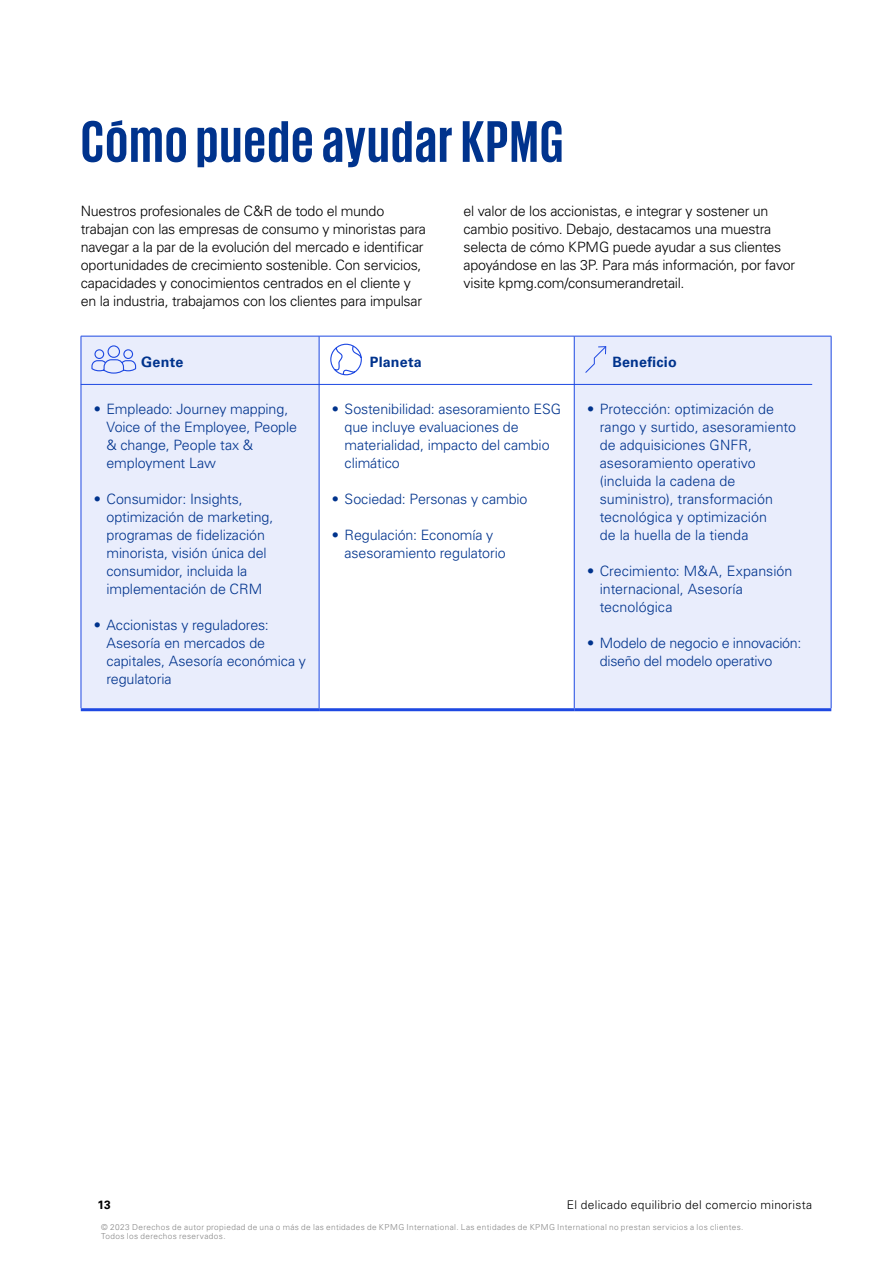
<style>
.page{position:relative;width:893px;height:1263px;background:#fff}
.page>*{position:absolute;margin:0;border:0;box-sizing:border-box;transform-origin:0 0}
.t1{font:700 60px "KPMG";letter-spacing:.025em;color:#00338d}
.t2{font:300 14.25px/18px "Univers LT Std";letter-spacing:-.005em;color:#00338d}
.t3{font:300 14.25px/18px "Univers LT Std";letter-spacing:-.02em;color:#000}
.t4{font:700 14.25px "Univers LT Std";letter-spacing:.015em;color:#00338d}
.t5{font:300 12px "Univers LT Std";letter-spacing:.025em;color:#000}
.t6{font:700 12px "Univers LT Std";color:#000}
.t7{font:300 8.25px/9px "Univers LT Std";letter-spacing:.045em;color:#878787}
</style>
<div class="page">
<svg style="left:82px;top:337px;width:749px;height:371px;fill:#e9edfc"></svg>
<hr style="left:319px;top:336px;width:1px;height:372px;background:#1e49e2">
<hr style="left:574px;top:336px;width:1px;height:372px;background:#1e49e2">
<hr style="left:831px;top:336px;width:1px;height:372px;background:#1e49e2">
<hr style="left:81px;top:336px;width:238px;height:1px;background:#1e49e2">
<hr style="left:319px;top:336px;width:255px;height:1px;background:#1e49e2">
<hr style="left:574px;top:336px;width:257px;height:1px;background:#1e49e2">
<hr style="left:81px;top:708px;width:238px;height:3px;background:#1e49e2">
<hr style="left:319px;top:708px;width:255px;height:3px;background:#1e49e2">
<hr style="left:574px;top:708px;width:257px;height:3px;background:#1e49e2">
<hr style="left:81px;top:336px;width:1px;height:372px;background:#1e49e2">
<svg style="left:585px;top:345px;width:22px;height:29px"></svg>
<svg style="left:91px;top:345px;width:46px;height:29px"></svg>
<svg style="left:330px;top:343px;width:33px;height:33px"></svg>
<hr style="left:81px;top:384px;width:731px;height:1px;background:#1e49e2">
<h1 class="t1" style="left:81px;top:111px;width:484px">Cómo puede ayudar KPMG</h1>
<p class="t3" style="left:81px;top:202px;width:347px">Nuestros profesionales de C&amp;R de todo el mundo trabajan con las empresas de consumo y minoristas para navegar a la par de la evolución del mercado e identificar oportunidades de crecimiento sostenible. Con servicios, capacidades y conocimientos centrados en el cliente y en la industria, trabajamos con los clientes para impulsar</p>
<p class="t3" style="left:463px;top:202px;width:333px">el valor de los accionistas, e integrar y sostener un cambio positivo. Debajo, destacamos una muestra selecta de cómo KPMG puede ayudar a sus clientes apoyándose en las 3P. Para más información, por favor visite kpmg.com/consumerandretail.</p>
<p class="t4" style="left:141px;top:353px;width:43px">Gente</p>
<p class="t2" style="left:106px;top:400px;width:192px;text-indent:-13px">• Empleado: Journey mapping,<br>Voice of the Employee, People &amp; change, People tax &amp; employment Law</p>
<p class="t2" style="left:106px;top:490px;width:168px;text-indent:-13px">• Consumidor: Insights, optimización de marketing, programas de fidelización minorista, visión única del consumidor, incluida la implementación de CRM</p>
<p class="t2" style="left:106px;top:616px;width:201px;text-indent:-13px">• Accionistas y reguladores:<br>Asesoría en mercados de capitales, Asesoría económica y regulatoria</p>
<p class="t4" style="left:370px;top:353px;width:53px">Planeta</p>
<p class="t2" style="left:345px;top:400px;width:218px;text-indent:-13px">• Sostenibilidad: asesoramiento ESG que incluye evaluaciones de materialidad, impacto del cambio climático</p>
<p class="t2" style="left:332px;top:490px;width:197px">• Sociedad: Personas y cambio</p>
<p class="t2" style="left:345px;top:526px;width:163px;text-indent:-13px">• Regulación: Economía y asesoramiento regulatorio</p>
<p class="t4" style="left:612px;top:353px;width:66px">Beneficio</p>
<p class="t2" style="left:600px;top:400px;width:198px;text-indent:-13px">• Protección: optimización de rango y surtido, asesoramiento de adquisiciones GNFR, asesoramiento operativo (incluida la cadena de suministro), transformación tecnológica y optimización<br>de la huella de la tienda</p>
<p class="t2" style="left:600px;top:562px;width:194px;text-indent:-13px">• Crecimiento: M&amp;A, Expansión internacional, Asesoría tecnológica</p>
<p class="t2" style="left:600px;top:634px;width:203px;text-indent:-13px">• Modelo de negocio e innovación: diseño del modelo operativo</p>
<p class="t6" style="left:98px;top:1198px;width:15px">13</p>
<p class="t5" style="left:567px;top:1197px;width:247px">El delicado equilibrio del comercio minorista</p>
<p class="t7" style="left:101px;top:1222px;width:644px">© 2023 Derechos de autor propiedad de una o más de las entidades de KPMG International. Las entidades de KPMG International no prestan servicios a los clientes.<br>Todos los derechos reservados.</p>
</div>
